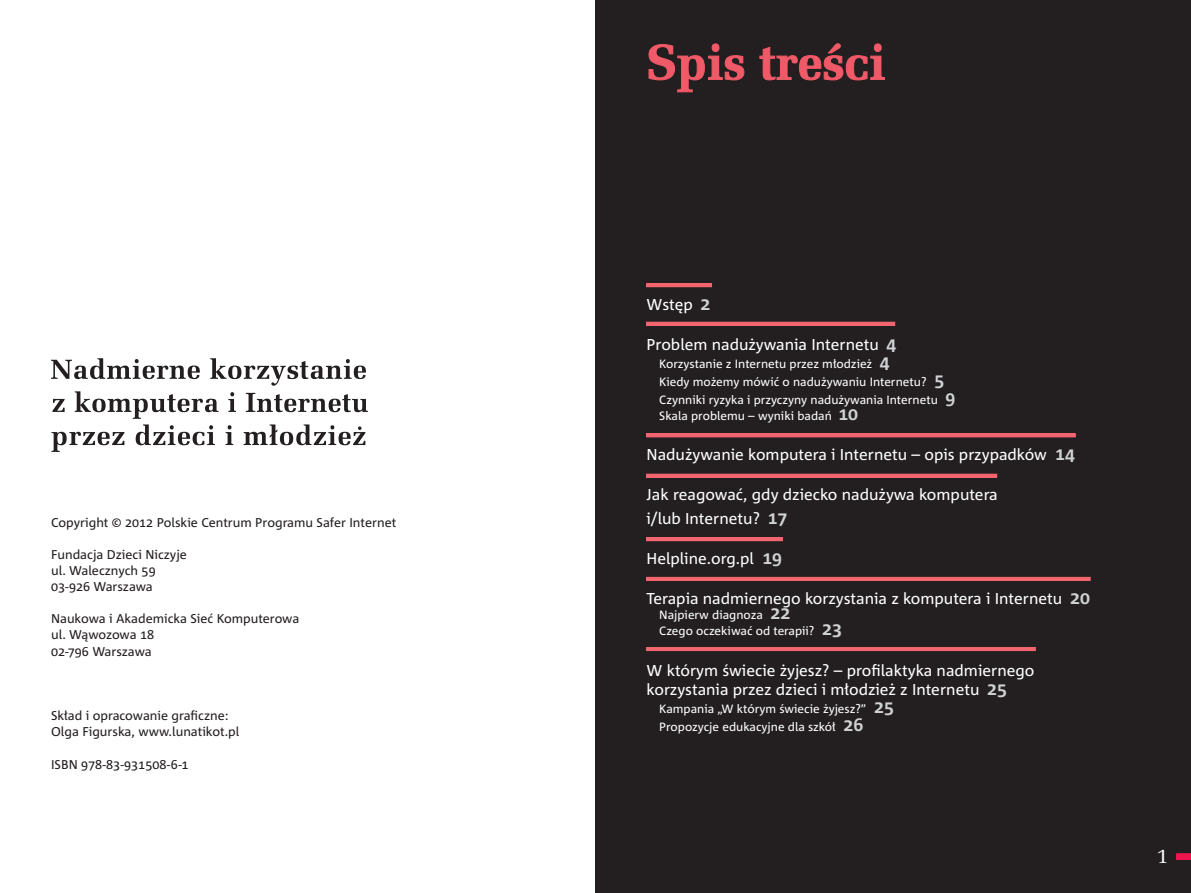
<style>
.page{position:relative;width:1191px;height:893px;background:#fff}
.page>*{position:absolute;margin:0;border:0;box-sizing:border-box;transform-origin:0 0}
.t1{font:21px "Melior LT Pro";color:#fff}
.t2{font:15.75px/24px "Corpid C1";color:#fff}
.t3{font:12.75px/16.2px "Corpid C1";color:#231f20}
.t4{font:12px/18px "Corpid C1";color:#fff}
.s1{font-weight:700;font-size:18px;color:#d1d2d4}
</style>
<div class="page">
<div style="left:595px;top:0;width:596px;height:893px;background:#231f20"></div>
<svg style="left:649px;top:43px;width:235px;height:49px"></svg>
<svg style="left:1176px;top:853px;width:15px;height:7px"></svg>
<div style="left:646px;top:284px;width:65px;height:3px;border:1px solid #f1666e"></div>
<div style="left:646px;top:322px;width:249px;height:3px;border:1px solid #f1666e"></div>
<div style="left:646px;top:434px;width:429px;height:3px;border:1px solid #f1666e"></div>
<div style="left:646px;top:474px;width:350px;height:3px;border:1px solid #f1666e"></div>
<div style="left:646px;top:538px;width:136px;height:3px;border:1px solid #f1666e"></div>
<div style="left:646px;top:577px;width:444px;height:3px;border:1px solid #f1666e"></div>
<div style="left:646px;top:647px;width:389px;height:4px;border:1px solid #f1666e"></div>
<svg style="left:51px;top:358px;width:317px;height:94px"></svg>
<p class="t3" style="left:51px;top:514px;width:347px">Copyright © 2012 Polskie Centrum Programu Safer Internet</p>
<p class="t3" style="left:51px;top:546px;width:137px">Fundacja Dzieci Niczyje ul. Walecznych 59<br>03-926 Warszawa</p>
<p class="t3" style="left:51px;top:610px;width:250px">Naukowa i Akademicka Sieć Komputerowa ul. Wąwozowa 18<br>02-796 Warszawa</p>
<p class="t3" style="left:51px;top:707px;width:190px">Skład i opracowanie graficzne:<br>Olga Figurska, www.lunatikot.pl</p>
<p class="t3" style="left:51px;top:755px;width:139px">ISBN 978-83-931508-6-1</p>
<p class="t2" style="left:646px;top:292px;width:65px">Wstęp <span class="s1">2</span></p>
<p class="t2" style="left:646px;top:332px;width:251px">Problem nadużywania Internetu <span class="s1">4</span></p>
<p class="t4" style="left:659px;top:354px;width:298px">Korzystanie z Internetu przez młodzież <span class="s1">4<br></span>Kiedy możemy mówić o nadużywaniu Internetu? <span class="s1">5<br></span>Czynniki ryzyka i przyczyny nadużywania Internetu <span class="s1">9</span></p>
<p class="t4" style="left:659px;top:406px;width:200px">Skala problemu – wyniki badań <span class="s1">10</span></p>
<p class="t2" style="left:646px;top:442px;width:430px">Nadużywanie komputera i Internetu – opis przypadków <span class="s1">14</span></p>
<p class="t2" style="left:646px;top:482px;width:353px">Jak reagować, gdy dziecko nadużywa komputera i/lub Internetu? <span class="s1">17</span></p>
<p class="t2" style="left:646px;top:546px;width:137px">Helpline.org.pl <span class="s1">19</span></p>
<p class="t2" style="left:646px;top:586px;width:445px">Terapia nadmiernego korzystania z komputera i Internetu <span class="s1">20</span></p>
<p class="t4" style="left:659px;top:607px;width:184px;line-height:16.2px">Najpierw diagnoza <span class="s1">22<br></span>Czego oczekiwać od terapii? <span class="s1">23</span></p>
<p class="t2" style="left:646px;top:660px;width:389px;line-height:19.5px">W którym świecie żyjesz? – profilaktyka nadmiernego korzystania przez dzieci i młodzież z Internetu <span class="s1">25</span></p>
<p class="t4" style="left:659px;top:699px;width:236px">Kampania „W którym świecie żyjesz?” <span class="s1">25<br></span>Propozycje edukacyjne dla szkół <span class="s1">26</span></p>
<h1 class="t1" style="left:1157px;top:843px;width:13px">1</h1>
</div>
